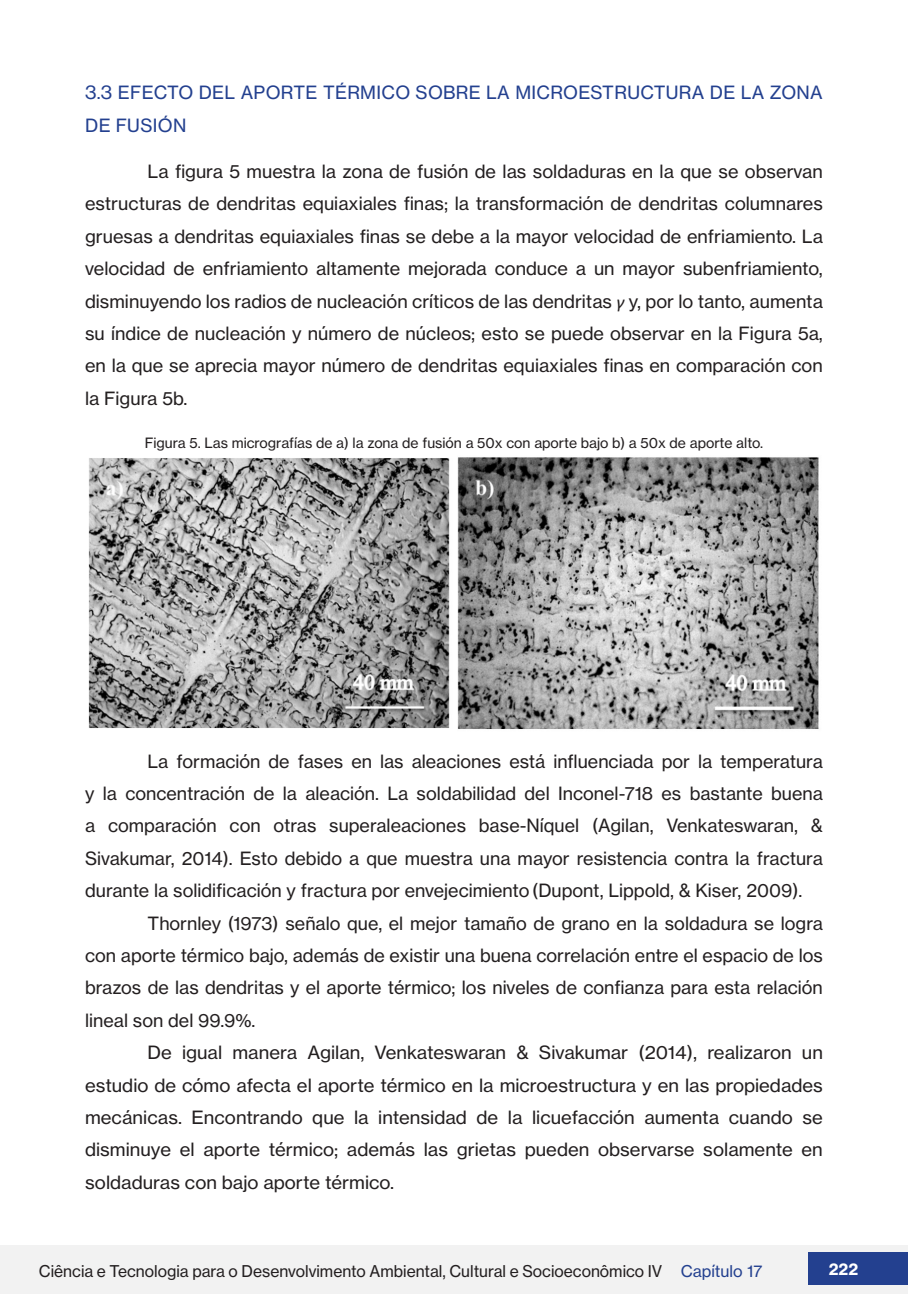
<style>
.page{position:relative;width:908px;height:1304px;background:#fff}
.page>*{position:absolute;margin:0;border:0;box-sizing:border-box;transform-origin:0 0}
.CORPO_DO_TEXTO_ATUAL{font:18px/32.4px "N Haas Grotesk TX Pro 55 Rg";color:#231f20;text-align:justify}
.SUBTITULOS_2_N{font:18px/32.4px "N Haas Grotesk TX Pro 55 Rg";letter-spacing:.015em;color:#23408f}
.t1{font:16px "N Haas Grotesk TX Pro 55 Rg";color:#231f20}
.t2{font:16px "N Haas Grotesk TX Pro 75 Bd";color:#fff}
.LEGENDAS_DE_TABELAS_E_IMAGENS{font:14px "N Haas Grotesk TX Pro 55 Rg";color:#231f20}
.s1{font-family:"Calibri";font-style:italic}
.s2{color:#23408f}
</style>
<div class="page">
<div style="left:0;top:1245px;width:907px;height:49px;background:#f2f2f2"></div>
<div style="left:808px;top:1252px;width:99px;height:33px;background:#23408f"></div>
<img style="left:88px;top:457px;width:731px;height:272px">
<p class="SUBTITULOS_2_N" style="left:85px;top:76px;width:738px">3.3 EFECTO DEL APORTE TÉRMICO SOBRE LA MICROESTRUCTURA DE LA ZONA<br>DE FUSIÓN</p>
<p class="CORPO_DO_TEXTO_ATUAL" style="left:85px;top:155px;width:739px;text-indent:62px">La figura 5 muestra la zona de fusión de las soldaduras en la que se observan estructuras de dendritas equiaxiales finas; la transformación de dendritas columnares gruesas a dendritas equiaxiales finas se debe a la mayor velocidad de enfriamiento. La velocidad de enfriamiento altamente mejorada conduce a un mayor subenfriamiento, disminuyendo los radios de nucleación críticos de las dendritas <span class="s1">γ</span> y, por lo tanto, aumenta su índice de nucleación y número de núcleos; esto se puede observar en la Figura 5a, en la que se aprecia mayor número de dendritas equiaxiales finas en comparación con la Figura 5b.</p>
<p class="LEGENDAS_DE_TABELAS_E_IMAGENS" style="left:145px;top:434px;width:619px">Figura 5. Las micrografías de a) la zona de fusión a 50x con aporte bajo b) a 50x de aporte alto.</p>
<p class="CORPO_DO_TEXTO_ATUAL" style="left:85px;top:745px;width:739px;text-indent:62px">La formación de fases en las aleaciones está influenciada por la temperatura y la concentración de la aleación. La soldabilidad del Inconel-718 es bastante buena a comparación con otras superaleaciones base-Níquel (Agilan, Venkateswaran, &amp; Sivakumar, 2014). Esto debido a que muestra una mayor resistencia contra la fractura durante la solidificación y fractura por envejecimiento (Dupont, Lippold, &amp; Kiser, 2009).</p>
<p class="CORPO_DO_TEXTO_ATUAL" style="left:85px;top:907px;width:739px;text-indent:62px">Thornley (1973) señalo que, el mejor tamaño de grano en la soldadura se logra con aporte térmico bajo, además de existir una buena correlación entre el espacio de los brazos de las dendritas y el aporte térmico; los niveles de confianza para esta relación lineal son del 99.9%.</p>
<p class="CORPO_DO_TEXTO_ATUAL" style="left:85px;top:1036px;width:739px;text-indent:62px">De igual manera Agilan, Venkateswaran &amp; Sivakumar (2014), realizaron un estudio de cómo afecta el aporte térmico en la microestructura y en las propiedades mecánicas. Encontrando que la intensidad de la licuefacción aumenta cuando se disminuye el aporte térmico; además las grietas pueden observarse solamente en soldaduras con bajo aporte térmico.</p>
<p class="t1" style="left:39px;top:1261px;width:724px">Ciência e Tecnologia para o Desenvolvimento Ambiental, Cultural e Socioeconômico IV <span class="s2">Capítulo 17</span></p>
<p class="t2" style="left:828px;top:1259px;width:31px">222</p>
</div>
